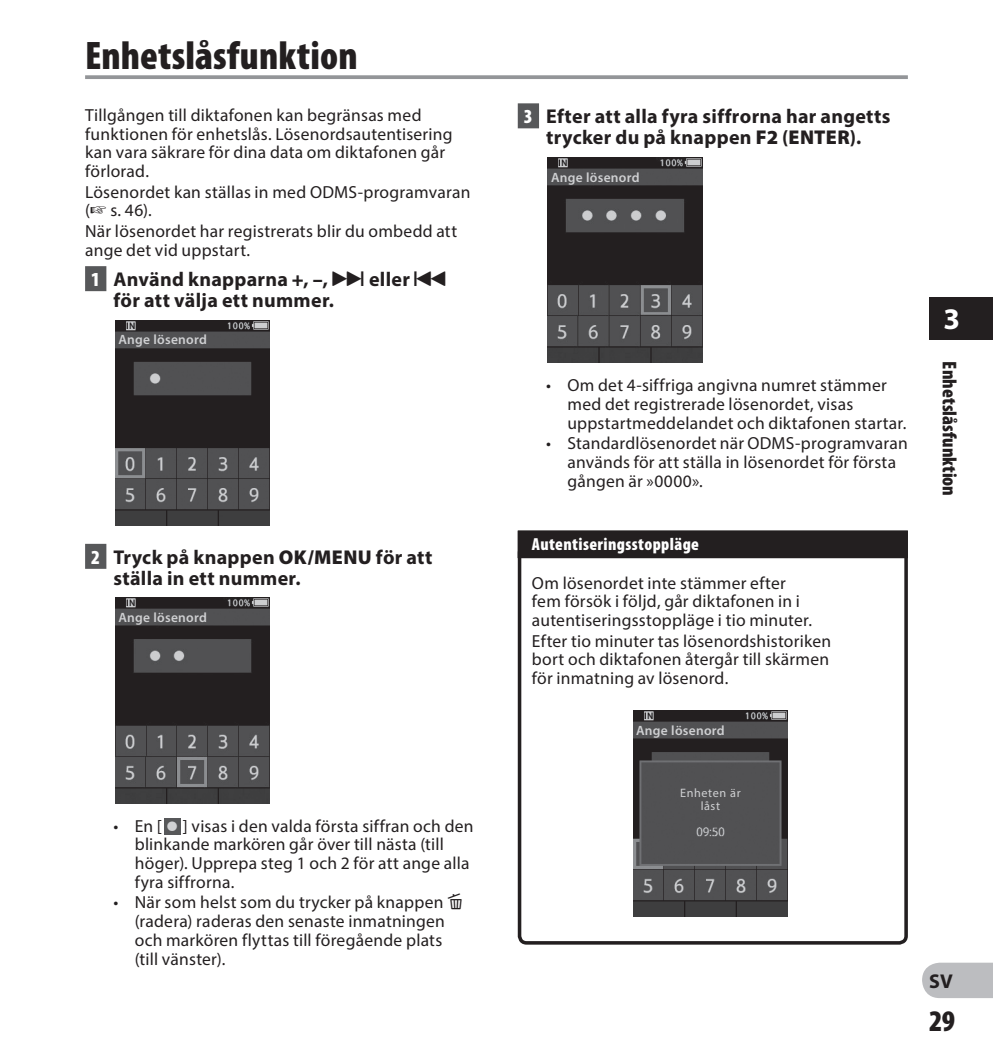
<style>
.page{position:relative;width:993px;height:1063px;background:#fff}
.page>*{position:absolute;margin:0;border:0;box-sizing:border-box;transform-origin:0 0}
.t1{font:900 condensed 40px "Myriad Pro";letter-spacing:.005em;color:#231f20}
.t2{font:900 condensed 30px "Myriad Pro";color:#231f20}
.t3{font:700 30px "Myriad Pro";color:#fff}
.t4{font:700 20px/21.2px "Myriad Pro";letter-spacing:.015em;color:#231f20}
.t5{font:900 condensed 20px "Myriad Pro";color:#231f20}
.t6{font:17.5px/18.8px "Myriad Pro";letter-spacing:.015em;color:#231f20}
.t7{font:900 condensed 17.5px "Myriad Pro";letter-spacing:.02em;color:#fff}
.t8{font:600 13.5px "Myriad Pro";letter-spacing:.02em;color:#cfd0d2}
.t9{font:12.25px/12.8px "Myriad Pro";letter-spacing:.05em;color:#cfd0d2;text-align:center}
.s1{font-weight:900;font-stretch:condensed;color:#fff}
.s2{font-weight:900}
.s3{font-family:"AP Yakumono";font-weight:400}
.s4{font-family:"AP Yakumono";font-size:14.5px;color:#d1d2d4}
.s5{font-family:"VR4"}
</style>
<div class="page">
<div style="left:928px;top:298px;width:64px;height:42px;background:#231f20"></div>
<div style="left:922px;top:963px;width:70px;height:35px;background:#bcbdc0"></div>
<div style="left:517px;top:544px;width:390px;height:401px;border:4px solid #231f20;border-radius:7px"></div>
<img style="left:633px;top:711px;width:154px;height:205px">
<div style="left:85px;top:266px;width:21px;height:25px;background:#57585a"></div>
<div style="left:85px;top:544px;width:21px;height:25px;background:#57585a"></div>
<img style="left:115px;top:320px;width:154px;height:206px">
<img style="left:115px;top:598px;width:154px;height:205px">
<div style="left:164px;top:818px;width:17px;height:17px;background:#57585a"></div>
<div style="left:517px;top:531px;width:390px;height:27px;background:#231f20"></div>
<svg style="left:85px;top:75px;width:822px;height:4px;background:#9a9c9f"></svg>
<div style="left:517px;top:103px;width:22px;height:25px;background:#57585a"></div>
<img style="left:547px;top:157px;width:155px;height:206px">
<h1 class="t1" style="left:85px;top:30px;width:274px">Enhetslåsfunktion</h1>
<p class="t6" style="left:85px;top:105px;width:369px">Tillgången till diktafonen kan begränsas med funktionen för enhetslås. Lösenordsautentisering kan vara säkrare för dina data om diktafonen går förlorad.</p>
<p class="t6" style="left:85px;top:182px;width:387px">Lösenordet kan ställas in med ODMS-programvaran (☞ s. 46).</p>
<p class="t6" style="left:85px;top:221px;width:373px">När lösenordet har registrerats blir du ombedd att ange det vid uppstart.</p>
<p class="t4" style="left:113px;top:268px;width:335px;text-indent:-22px"><span class="s1">1</span> Använd knapparna <span class="s2">+</span>, <span class="s2">–</span>, <span class="s3">9</span> eller <span class="s3">0 </span>för att välja ett nummer.</p>
<p class="t8" style="left:118px;top:331px;width:90px">Ange lösenord</p>
<p class="t4" style="left:113px;top:546px;width:320px;text-indent:-22px"><span class="s1">2</span> Tryck på knappen <span class="s2">OK/MENU</span> för att ställa in ett nummer.</p>
<p class="t8" style="left:118px;top:609px;width:90px">Ange lösenord</p>
<p class="t6" style="left:135px;top:816px;width:340px;text-indent:-21px">• En [ <span class="s4">s</span> ] visas i den valda första siffran och den blinkande markören går över till nästa (till höger). Upprepa steg 1 och 2 för att ange alla fyra siffrorna.</p>
<p class="t6" style="left:135px;top:893px;width:329px;text-indent:-21px">• När som helst som du trycker på knappen <span class="s5">k </span>(radera) raderas den senaste inmatningen och markören flyttas till föregående plats (till vänster).</p>
<p class="t4" style="left:524px;top:105px;width:368px;text-align:center"><span class="s1">3</span> Efter att alla fyra siffrorna har angetts trycker du på knappen <span class="s2">F2</span> (<span class="s2">ENTER</span>).</p>
<p class="t8" style="left:551px;top:168px;width:90px">Ange lösenord</p>
<p class="t6" style="left:567px;top:376px;width:340px;text-indent:-21px">• Om det 4-siffriga angivna numret stämmer med det registrerade lösenordet, visas uppstartmeddelandet och diktafonen startar.</p>
<p class="t6" style="left:567px;top:434px;width:342px;text-indent:-21px">• Standardlösenordet när ODMS-programvaran används för att ställa in lösenordet för första gången är »0000».</p>
<p class="t7" style="left:531px;top:533px;width:168px">Autentiseringsstoppläge</p>
<p class="t6" style="left:531px;top:573px;width:281px">Om lösenordet inte stämmer efter fem försök i följd, går diktafonen in i autentiseringsstoppläge i tio minuter.</p>
<p class="t6" style="left:531px;top:631px;width:300px;text-align:justify">Efter tio minuter tas lösenordshistoriken bort och diktafonen återgår till skärmen för inmatning av lösenord.</p>
<p class="t8" style="left:636px;top:722px;width:90px">Ange lösenord</p>
<p class="t9" style="left:680px;top:787px;width:62px">Enheten är låst</p>
<h2 class="t3" style="left:943px;top:299px;width:18px">3</h2>
<p class="t5" style="left:962px;top:361px;width:136px;rotate:90deg">Enhetslåsfunktion</p>
<p class="t4" style="left:928px;top:970px;width:25px">SV</p>
<h2 class="t2" style="left:928px;top:1002px;width:28px">29</h2>
</div>
